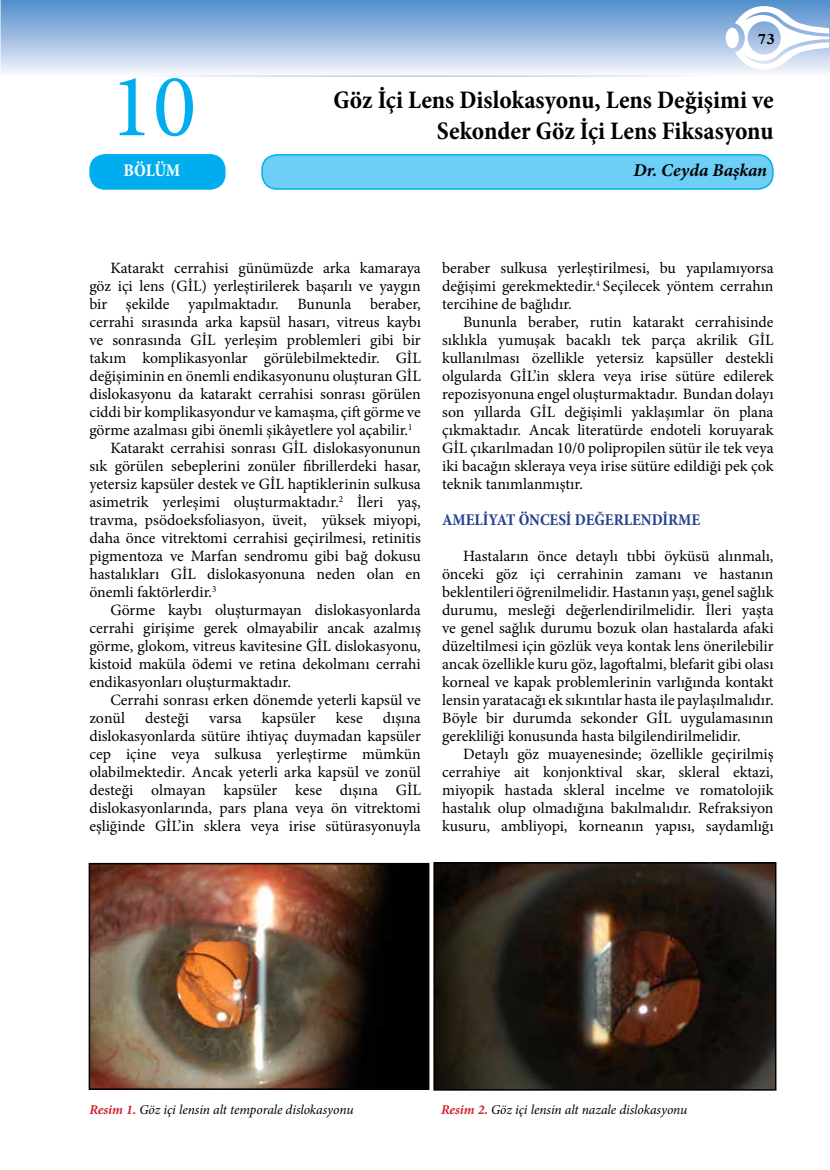
<style>
.page{position:relative;width:830px;height:1170px;background:#fff}
.page>*{position:absolute;margin:0;border:0;box-sizing:border-box;transform-origin:0 0}
.t1{font:90px "Minion Pro";color:#00aeef}
.t2{font:700 condensed 25.5px/30.6px "Minion Pro";color:#000;text-align:right}
.t3{font:italic 700 18px "Minion Pro";letter-spacing:.005em;color:#000}
.t4{font:700 condensed 18px "Minion Pro";letter-spacing:-.01em;color:#fff}
.t5{font:700 condensed 16.5px "Minion Pro";color:#25408f}
.t6{font:15.75px/18px "Minion Pro";color:#000;text-align:justify}
.t7{font:700 14.85px "Times New Roman";color:#000;scale:1.11 1}
.t8{font:italic 13.5px "Minion Pro";letter-spacing:-.005em;color:#000}
.s1{font-weight:700;color:#d2232a}
</style>
<div class="page">
<img style="left:1px;top:0;width:828px;height:76px">
<svg style="left:734px;top:5px;width:94px;height:66px"></svg>
<div style="left:725px;top:28px;width:13px;height:20px;background:#fff;border-radius:50%"></div>
<div style="left:262px;top:155px;width:510px;height:34px;background:#6dcff6;border-radius:15px"></div>
<div style="left:261px;top:154px;width:512px;height:36px;border:2px solid #00aeef;border-radius:15px"></div>
<div style="left:90px;top:155px;width:135px;height:34px;background:#00aeef;border-radius:15px"></div>
<div style="left:89px;top:154px;width:136px;height:36px;border:2px solid #00aeef;border-radius:15px"></div>
<img style="left:92px;top:865px;width:334px;height:221px">
<div style="left:89px;top:862px;width:340px;height:227px;border:2px solid #000"></div>
<img style="left:436px;top:865px;width:337px;height:222px">
<div style="left:433px;top:862px;width:343px;height:228px;border:2px solid #000"></div>
<p class="t7" style="left:757px;top:28px;width:17px">73</p>
<h1 class="t1" style="left:110px;top:46px;width:88px">10</h1>
<p class="t4" style="left:123px;top:158px;width:58px">BÖLÜM</p>
<p class="t3" style="left:633px;top:158px;width:135px">Dr. Ceyda Başkan</p>
<h2 class="t2" style="left:333px;top:85px;width:441px">Göz İçi Lens Dislokasyonu, Lens Değişimi ve<br>Sekonder Göz İçi Lens Fiksasyonu</h2>
<p class="t6" style="left:110px;top:259px;width:312px">Katarakt cerrahisi günümüzde arka kamaraya</p>
<p class="t6" style="left:89px;top:277px;width:333px">göz içi lens (GİL) yerleştirilerek başarılı ve yaygın</p>
<p class="t6" style="left:89px;top:295px;width:333px">bir şekilde yapılmaktadır. Bununla beraber,</p>
<p class="t6" style="left:89px;top:313px;width:333px">cerrahi sırasında arka kapsül hasarı, vitreus kaybı</p>
<p class="t6" style="left:89px;top:331px;width:333px">ve sonrasında GİL yerleşim problemleri gibi bir</p>
<p class="t6" style="left:89px;top:349px;width:333px">takım komplikasyonlar görülebilmektedir. GİL</p>
<p class="t6" style="left:89px;top:367px;width:333px">değişiminin en önemli endikasyonunu oluşturan GİL</p>
<p class="t6" style="left:89px;top:385px;width:333px">dislokasyonu da katarakt cerrahisi sonrası görülen</p>
<p class="t6" style="left:89px;top:403px;width:333px">ciddi bir komplikasyondur ve kamaşma, çift görme ve</p>
<p class="t6" style="left:89px;top:421px;width:324px">görme azalması gibi önemli şikâyetlere yol açabilir.<sup>1</sup></p>
<p class="t6" style="left:110px;top:439px;width:312px">Katarakt cerrahisi sonrası GİL dislokasyonunun</p>
<p class="t6" style="left:89px;top:457px;width:333px">sık görülen sebeplerini zonüler fibrillerdeki hasar,</p>
<p class="t6" style="left:89px;top:475px;width:333px">yetersiz kapsüler destek ve GİL haptiklerinin sulkusa</p>
<p class="t6" style="left:89px;top:493px;width:333px">asimetrik yerleşimi oluşturmaktadır.<sup>2</sup> İleri yaş,</p>
<p class="t6" style="left:89px;top:511px;width:333px">travma, psödoeksfoliasyon, üveit, yüksek miyopi,</p>
<p class="t6" style="left:89px;top:529px;width:333px">daha önce vitrektomi cerrahisi geçirilmesi, retinitis</p>
<p class="t6" style="left:89px;top:547px;width:333px">pigmentoza ve Marfan sendromu gibi bağ dokusu</p>
<p class="t6" style="left:89px;top:565px;width:333px">hastalıkları GİL dislokasyonuna neden olan en</p>
<p class="t6" style="left:89px;top:583px;width:129px">önemli faktörlerdir.<sup>3</sup></p>
<p class="t6" style="left:110px;top:601px;width:312px">Görme kaybı oluşturmayan dislokasyonlarda</p>
<p class="t6" style="left:89px;top:619px;width:333px">cerrahi girişime gerek olmayabilir ancak azalmış</p>
<p class="t6" style="left:89px;top:637px;width:333px">görme, glokom, vitreus kavitesine GİL dislokasyonu,</p>
<p class="t6" style="left:89px;top:655px;width:333px">kistoid maküla ödemi ve retina dekolmanı cerrahi</p>
<p class="t6" style="left:89px;top:673px;width:203px">endikasyonları oluşturmaktadır.</p>
<p class="t6" style="left:110px;top:691px;width:312px">Cerrahi sonrası erken dönemde yeterli kapsül ve</p>
<p class="t6" style="left:89px;top:709px;width:37px">zonül</p>
<p class="t6" style="left:145px;top:709px;width:45px">desteği</p>
<p class="t6" style="left:209px;top:709px;width:34px">varsa</p>
<p class="t6" style="left:262px;top:709px;width:55px">kapsüler</p>
<p class="t6" style="left:335px;top:709px;width:28px">kese</p>
<p class="t6" style="left:89px;top:709px;width:333px;text-indent:293px">dışına dislokasyonlarda sütüre ihtiyaç duymadan kapsüler cep içine veya sulkusa yerleştirme mümkün olabilmektedir. Ancak yeterli arka kapsül ve zonül desteği olmayan kapsüler kese dışına GİL dislokasyonlarında, pars plana veya ön vitrektomi eşliğinde GİL’in sklera veya irise sütürasyonuyla</p>
<p class="t6" style="left:442px;top:259px;width:333px">beraber sulkusa yerleştirilmesi, bu yapılamıyorsa değişimi gerekmektedir.<sup>4</sup> Seçilecek yöntem cerrahın tercihine de bağlıdır.</p>
<p class="t6" style="left:442px;top:313px;width:333px;text-indent:21px">Bununla beraber, rutin katarakt cerrahisinde sıklıkla yumuşak bacaklı tek parça akrilik GİL kullanılması özellikle yetersiz kapsüller destekli olgularda GİL’in sklera veya irise sütüre edilerek repozisyonuna engel oluşturmaktadır. Bundan dolayı son yıllarda GİL değişimli yaklaşımlar ön plana çıkmaktadır. Ancak literatürde endoteli koruyarak GİL çıkarılmadan 10/0 polipropilen sütür ile tek veya iki bacağın skleraya veya irise sütüre edildiği pek çok teknik tanımlanmıştır.</p>
<p class="t5" style="left:442px;top:508px;width:259px">AMELİYAT ÖNCESİ DEĞERLENDİRME</p>
<p class="t6" style="left:442px;top:547px;width:333px;text-indent:21px">Hastaların önce detaylı tıbbi öyküsü alınmalı, önceki göz içi cerrahinin zamanı ve hastanın beklentileri öğrenilmelidir. Hastanın yaşı, genel sağlık durumu, mesleği değerlendirilmelidir. İleri yaşta ve genel sağlık durumu bozuk olan hastalarda afaki düzeltilmesi için gözlük veya kontak lens önerilebilir ancak özellikle kuru göz, lagoftalmi, blefarit gibi olası korneal ve kapak problemlerinin varlığında kontakt lensin yaratacağı ek sıkıntılar hasta ile paylaşılmalıdır.<br>Böyle bir durumda sekonder GİL uygulamasının gerekliliği konusunda hasta bilgilendirilmelidir.</p>
<p class="t6" style="left:442px;top:745px;width:333px;text-indent:21px">Detaylı göz muayenesinde; özellikle geçirilmiş cerrahiye ait konjonktival skar, skleral ektazi, miyopik hastada skleral incelme ve romatolojik hastalık olup olmadığına bakılmalıdır. Refraksiyon kusuru, ambliyopi, korneanın yapısı, saydamlığı</p>
<p class="t8" style="left:89px;top:1099px;width:265px"><span class="s1">Resim 1.</span> Göz içi lensin alt temporale dislokasyonu</p>
<p class="t8" style="left:441px;top:1099px;width:248px"><span class="s1">Resim 2.</span> Göz içi lensin alt nazale dislokasyonu</p>
</div>
